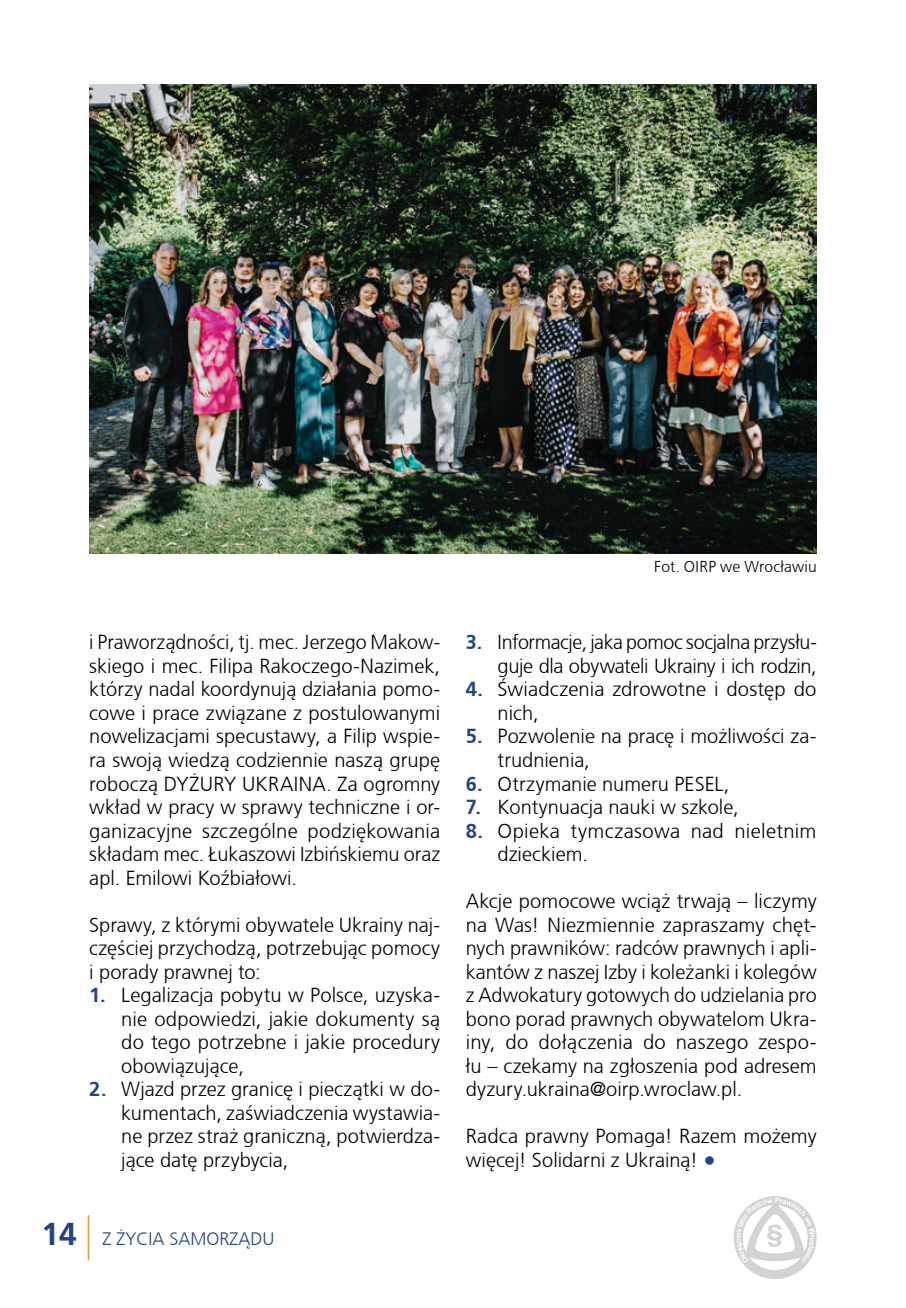
<style>
.page{position:relative;width:906px;height:1308px;background:#fff}
.page>*{position:absolute;margin:0;border:0;box-sizing:border-box;transform-origin:0 0}
.t1{font:700 31.5px "Frutiger CE";color:#244386}
.t2{font:300 20.25px/23.4px "Frutiger CE";color:#000;text-align:justify}
.t3{font:300 20.25px/23.4px "Frutiger CE";letter-spacing:-.02em;color:#000;text-align:right}
.t4{font:300 18px "Frutiger CE";color:#244386}
.t5{font:300 15.75px "Frutiger CE";letter-spacing:.015em;color:#000}
.s1{font-weight:700;color:#244386}
.s2{font-weight:300;font-size:45px;color:#d2a444}
.s3{font-weight:700;font-size:24.75px;color:#244386}
</style>
<div class="page">
<svg style="left:733px;top:1196px;width:83px;height:83px"></svg>
<img style="left:89px;top:85px;width:727px;height:469px">
<p class="t2" style="left:89px;top:630px;width:352px">i Praworządności, tj. mec. Jerzego Makow&shy;skiego i mec. Filipa Rakoczego-Nazimek, którzy nadal koordynują działania pomo&shy;cowe i prace związane z postulowanymi nowelizacjami specustawy, a Filip wspie&shy;ra swoją wiedzą codziennie naszą grupę roboczą DYŻURY UKRAINA. Za ogromny wkład w pracy w sprawy techniczne i or&shy;ganizacyjne szczególne podziękowania składam mec. Łukaszowi Izbińskiemu oraz apl. Emilowi Koźbiałowi.</p>
<p class="t2" style="left:89px;top:912px;width:352px">Sprawy, z którymi obywatele Ukrainy naj&shy;częściej przychodzą, potrzebując pomocy i porady prawnej to:</p>
<p class="t2" style="left:121px;top:983px;width:320px;text-indent:-32px"><span class="s1">1.</span> Legalizacja pobytu w Polsce, uzyska&shy;nie odpowiedzi, jakie dokumenty są do tego potrzebne i jakie procedury obowiązujące,</p>
<p class="t2" style="left:121px;top:1077px;width:320px;text-indent:-32px"><span class="s1">2.</span> Wjazd przez granicę i pieczątki w do&shy;kumentach, zaświadczenia wystawia&shy;ne przez straż graniczną, potwierdza&shy;jące datę przybycia,</p>
<h1 class="t1" style="left:42px;top:1215px;width:51px">14 <span class="s2">|</span></h1>
<p class="t4" style="left:102px;top:1228px;width:174px">Z ŻYCIA SAMORZĄDU</p>
<p class="t5" style="left:654px;top:557px;width:164px">Fot. OIRP we Wrocławiu</p>
<p class="t3" style="left:466px;top:630px;width:353px"><span class="s1">3.</span> Informacje, jaka pomoc socjalna przysłu&shy;guje dla obywateli Ukrainy i ich rodzin,</p>
<p class="t2" style="left:497px;top:677px;width:320px;text-indent:-32px"><span class="s1">4.</span> Świadczenia zdrowotne i dostęp do nich,</p>
<p class="t2" style="left:497px;top:724px;width:320px;text-indent:-32px"><span class="s1">5.</span> Pozwolenie na pracę i możliwości za&shy;trudnienia,</p>
<p class="t2" style="left:466px;top:771px;width:265px"><span class="s1">6.</span> Otrzymanie numeru PESEL,</p>
<p class="t2" style="left:466px;top:795px;width:274px"><span class="s1">7.</span> Kontynuacja nauki w szkole,</p>
<p class="t2" style="left:497px;top:818px;width:320px;text-indent:-32px"><span class="s1">8.</span> Opieka tymczasowa nad nieletnim dzieckiem.</p>
<p class="t2" style="left:466px;top:889px;width:352px">Akcje pomocowe wciąż trwają – liczymy na Was! Niezmiennie zapraszamy chęt&shy;nych prawników: radców prawnych i apli&shy;kantów z naszej Izby i koleżanki i kolegów z Adwokatury gotowych do udzielania pro bono porad prawnych obywatelom Ukra&shy;iny, do dołączenia do naszego zespo&shy;łu – czekamy na zgłoszenia pod adresem dyzury.ukraina@oirp.wroclaw.pl.</p>
<p class="t2" style="left:466px;top:1124px;width:352px">Radca prawny Pomaga! Razem możemy więcej! Solidarni z Ukrainą! <span class="s3">•</span></p>
</div>
